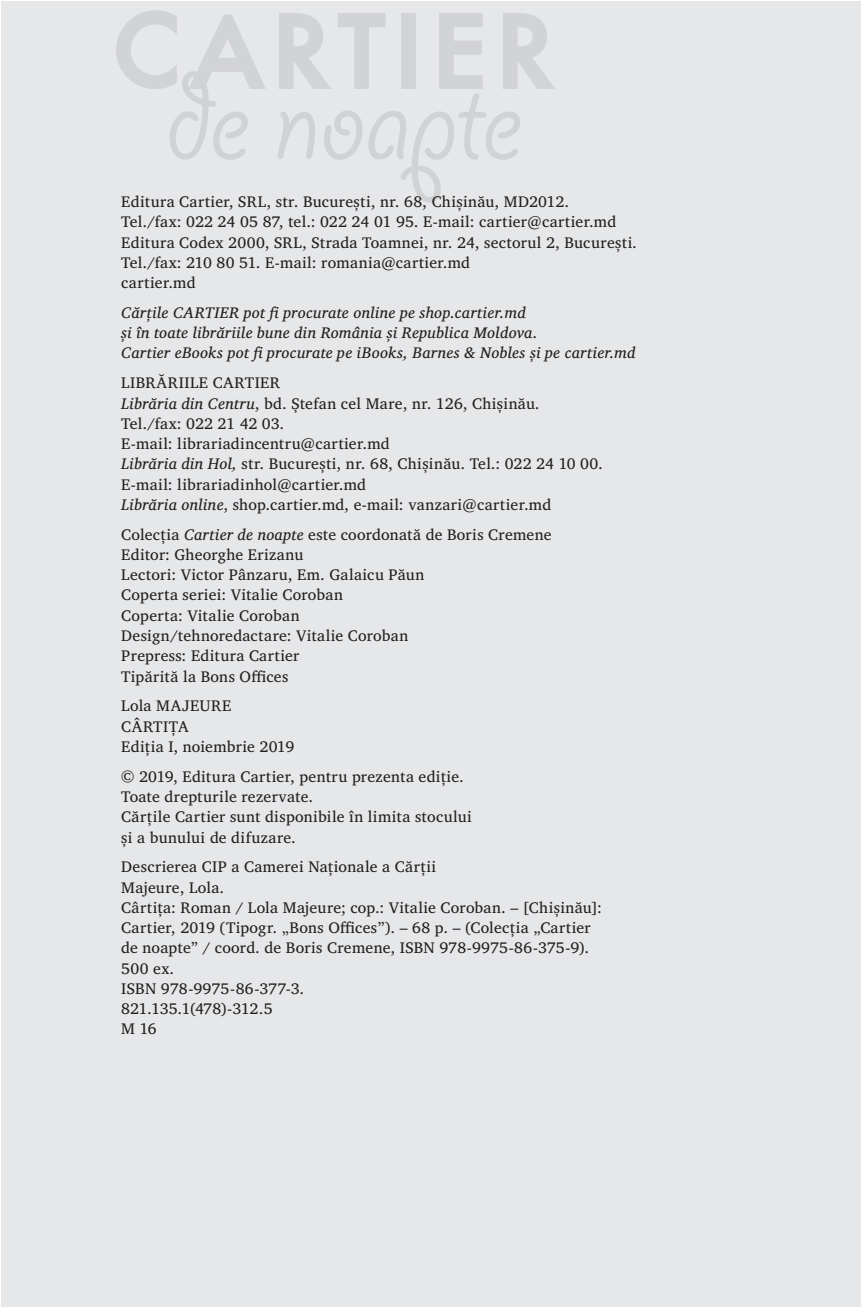
<style>
.page{position:relative;width:862px;height:1308px;background:#fff}
.page>*{position:absolute;margin:0;border:0;box-sizing:border-box;transform-origin:0 0}
.t1{font:137.7px "Giddyup Std";letter-spacing:-.015em;color:#d1d2d4}
.t2{font:15.75px/20.2px "Charis SIL";letter-spacing:.02em;color:#231f20}
.t3{font:italic 15.75px/20.2px "Charis SIL";letter-spacing:.02em;color:#231f20}
.s1{font-style:italic}
</style>
<div class="page">
<div style="left:1px;top:1px;width:859px;height:1305px;background:#e6e7e9"></div>
<svg style="left:279px;top:13px;width:107px;height:75px"></svg>
<div style="left:403px;top:15px;width:10px;height:72px;background:#d2d3d5"></div>
<svg style="left:439px;top:13px;width:44px;height:75px"></svg>
<svg style="left:503px;top:13px;width:51px;height:75px"></svg>
<svg style="left:116px;top:10px;width:149px;height:78px"></svg>
<h1 class="t1" style="left:164px;top:42px;width:359px">de noapte</h1>
<p class="t2" style="left:121px;top:191px;width:517px">Editura Cartier, SRL, str. București, nr. 68, Chișinău, MD2012.<br>Tel./fax: 022 24 05 87, tel.: 022 24 01 95. E-mail: cartier@cartier.md Editura Codex 2000, SRL, Strada Toamnei, nr. 24, sectorul 2, București.<br>Tel./fax: 210 80 51. E-mail: romania@cartier.md<br>cartier.md</p>
<p class="t3" style="left:121px;top:302px;width:515px">Cărțile Cartier pot fi procurate online pe shop.cartier.md<br>și în toate librăriile bune din România și Republica Moldova.<br>Cartier eBooks pot fi procurate pe iBooks, Barnes &amp; Nobles și pe cartier.md</p>
<p class="t2" style="left:121px;top:373px;width:483px">LIBRĂRIILE CARTIER<br><span class="s1">Librăria din Centru</span>, bd. Ștefan cel Mare, nr. 126, Chișinău.<br>Tel./fax: 022 21 42 03.<br>E-mail: librariadincentru@cartier.md<br><span class="s1">Librăria din Hol,</span> str. București, nr. 68, Chișinău. Tel.: 022 24 10 00.<br>E-mail: librariadinhol@cartier.md<br><span class="s1">Librăria online</span>, shop.cartier.md, e-mail: vanzari@cartier.md</p>
<p class="t2" style="left:121px;top:524px;width:431px">Colecția <span class="s1">Cartier de noapte</span> este coordonată de Boris Cremene Editor: Gheorghe Erizanu<br>Lectori: Victor Pânzaru, Em. Galaicu Păun<br>Coperta seriei: Vitalie Coroban<br>Coperta: Vitalie Coroban<br>Design/tehnoredactare: Vitalie Coroban<br>Prepress: Editura Cartier<br>Tipărită la Bons Offices</p>
<p class="t2" style="left:121px;top:696px;width:174px">Lola Majeure<br>Cârtița<br>Ediția I, noiembrie 2019</p>
<p class="t2" style="left:121px;top:766px;width:352px">© 2019, Editura Cartier, pentru prezenta ediție.<br>Toate drepturile rezervate.<br>Cărțile Cartier sunt disponibile în limita stocului și a bunului de difuzare.</p>
<p class="t2" style="left:121px;top:856px;width:481px">Descrierea CIP a Camerei Naționale a Cărții<br>Majeure, Lola.<br>Cârtiţa: Roman / Lola Majeure; cop.: Vitalie Coroban. – [Chişinău]:<br>Cartier, 2019 (Tipogr. „Bons Offices”). – 68 p. – (Colecţia „Cartier de noapte” / coord. de Boris Cremene, ISBN 978-9975-86-375-9).<br>500 ex.<br>ISBN 978-9975-86-377-3.<br>821.135.1(478)-312.5<br>M 16</p>
</div>
